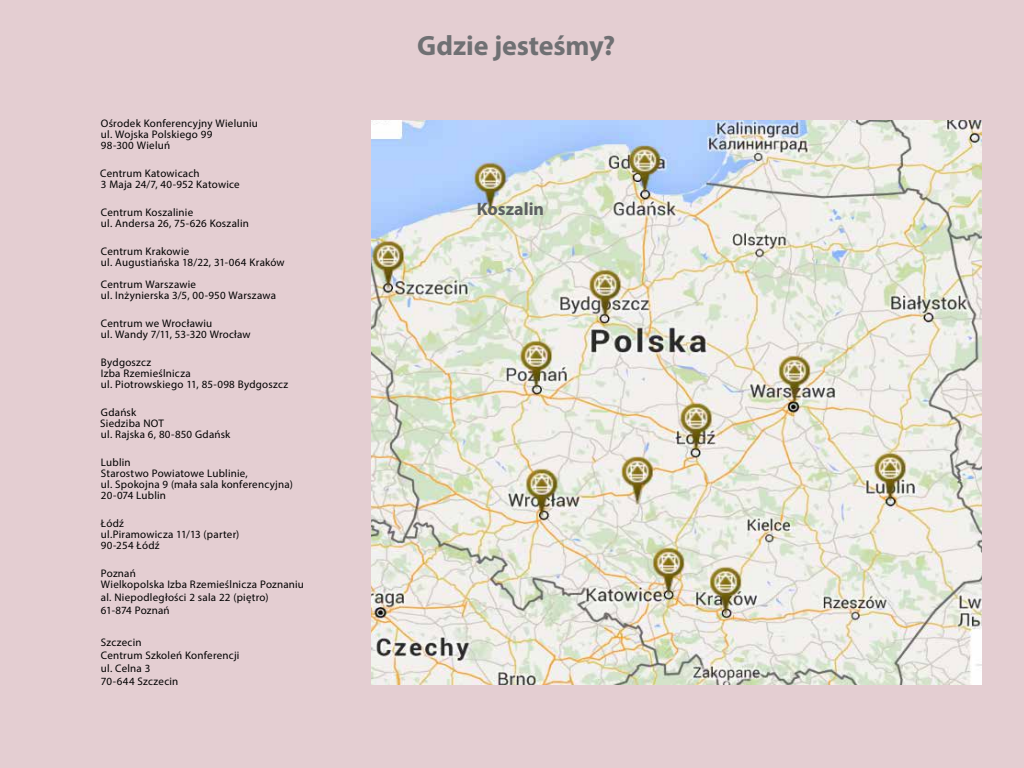
<style>
.page{position:relative;width:1024px;height:768px;background:#fff}
.page>*{position:absolute;margin:0;border:0;box-sizing:border-box;transform-origin:0 0}
.t1{font:700 28px "Myriad Pro";letter-spacing:-.005em;color:#6f7073}
.t2{font:700 18px "Myriad Pro";color:#5d6061}
.t3{font:11px/11px "Myriad Pro";letter-spacing:.02em;color:#000}
</style>
<div class="page">
<div style="left:0;top:0;width:1024px;height:91px;background:#e4ced2"></div>
<div style="left:0;top:91px;width:1024px;height:677px;background:#e4ced2"></div>
<img style="left:372px;top:120px;width:609px;height:564px">
<p class="t3" style="left:101px;top:118px;width:158px">Ośrodek Konferencyjny Wieluniu ul. Wojska Polskiego 99<br>98-300 Wieluń</p>
<p class="t3" style="left:100px;top:168px;width:141px">Centrum Katowicach<br>3 Maja 24/7, 40-952 Katowice</p>
<p class="t3" style="left:101px;top:207px;width:149px">Centrum Koszalinie<br>ul. Andersa 26, 75-626 Koszalin</p>
<p class="t3" style="left:101px;top:246px;width:185px">Centrum Krakowie<br>ul. Augustiańska 18/22, 31-064 Kraków</p>
<p class="t3" style="left:101px;top:279px;width:177px">Centrum Warszawie<br>ul. Inżynierska 3/5, 00-950 Warszawa</p>
<p class="t3" style="left:101px;top:318px;width:151px">Centrum we Wrocławiu<br>ul. Wandy 7/11, 53-320 Wrocław</p>
<p class="t3" style="left:101px;top:357px;width:189px">Bydgoszcz<br>Izba Rzemieślnicza<br>ul. Piotrowskiego 11, 85-098 Bydgoszcz</p>
<p class="t3" style="left:100px;top:407px;width:132px">Gdańsk<br>Siedziba NOT<br>ul. Rajska 6, 80-850 Gdańsk</p>
<p class="t3" style="left:101px;top:457px;width:193px">Lublin<br>Starostwo Powiatowe Lublinie,<br>ul. Spokojna 9 (mała sala konferencyjna)<br>20-074 Lublin</p>
<p class="t3" style="left:101px;top:518px;width:140px">Łódź<br>ul.Piramowicza 11/13 (parter)<br>90-254 Łódź</p>
<p class="t3" style="left:101px;top:568px;width:205px">Poznań<br>Wielkopolska Izba Rzemieślnicza Poznaniu</p>
<p class="t3" style="left:101px;top:591px;width:169px;line-height:13px">al. Niepodległości 2 sala 22 (piętro)<br>61-874 Poznań</p>
<p class="t3" style="left:101px;top:636px;width:140px;line-height:13px">Szczecin<br>Centrum Szkoleń Konferencji ul. Celna 3<br>70-644 Szczecin</p>
<h1 class="t1" style="left:417px;top:27px;width:199px">Gdzie jesteśmy?</h1>
<h2 class="t2" style="left:477px;top:197px;width:69px">Koszalin</h2>
</div>
